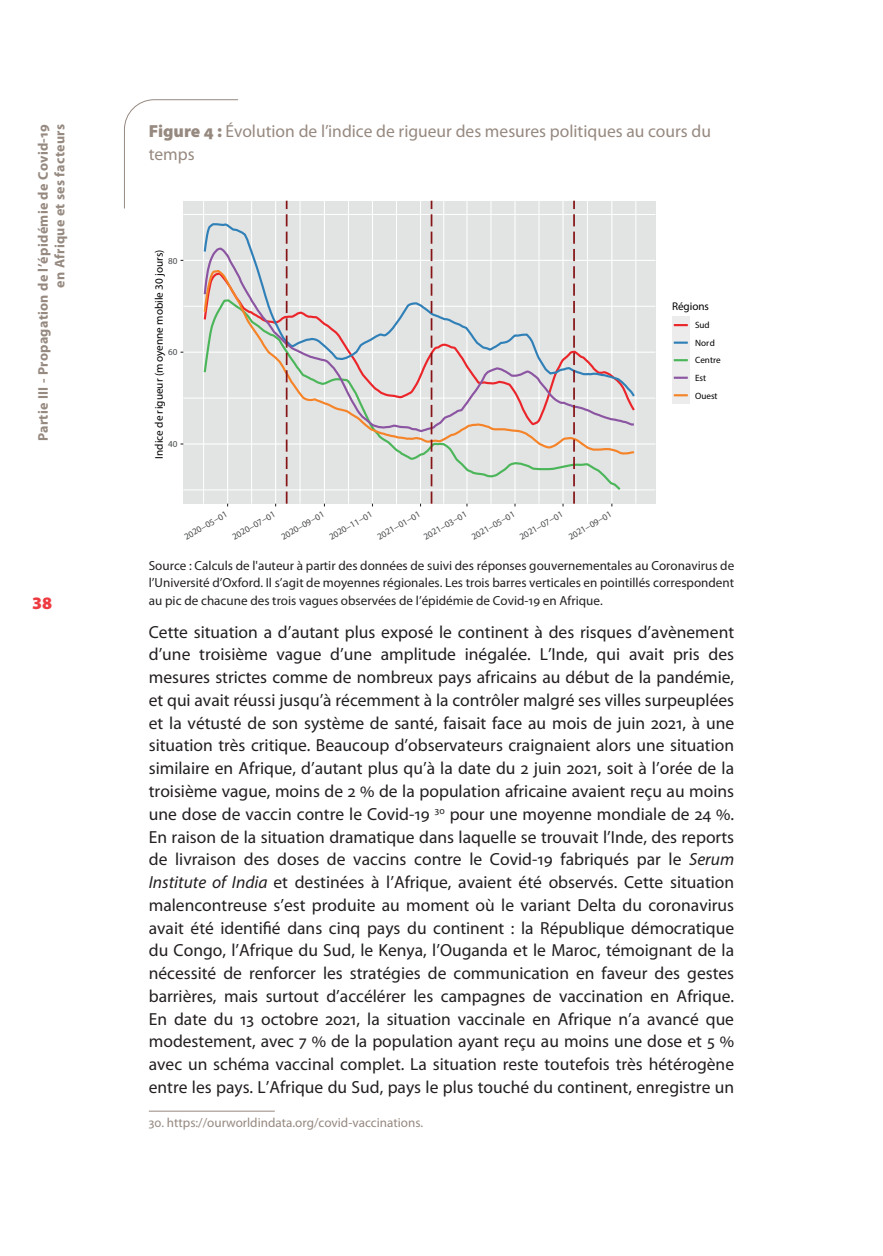
<style>
.page{position:relative;width:883px;height:1256px;background:#fff}
.page>*{position:absolute;margin:0;border:0;box-sizing:border-box;transform-origin:0 0}
.t1{font:17.5px/22.8px "Myriad Pro";color:#231f20;text-align:justify}
.t2{font:17.5px/22.8px "Myriad Pro";color:#968980}
.t3{font:900 17.5px "Myriad Pro";color:#ee3a41}
.t4{font:700 14px/16.6px "Myriad Pro";letter-spacing:.02em;color:#968980;text-align:right}
.t5{font:13.12px/17.5px "Myriad Pro";color:#231f20;text-align:justify}
.t6{font:13.12px "Myriad Pro";color:#968980}
.t7{font:11.2px "Myriad Pro";color:#000001}
.t8{font:9.1px "Myriad Pro";color:#46484a}
.t9{font:9.1px/17.5px "Myriad Pro";color:#000001}
.s1{font-weight:900}
.s2{font-style:italic}
</style>
<div class="page">
<div style="left:183px;top:201px;width:472px;height:302px;background:#e2e3e3"></div>
<hr style="left:636px;top:201px;width:1px;height:302px;background:#fff">
<hr style="left:587px;top:201px;width:1px;height:302px;background:#fff">
<hr style="left:539px;top:201px;width:1px;height:302px;background:#fff">
<hr style="left:491px;top:201px;width:1px;height:302px;background:#fff">
<hr style="left:443px;top:201px;width:1px;height:302px;background:#fff">
<hr style="left:396px;top:201px;width:1px;height:302px;background:#fff">
<hr style="left:348px;top:201px;width:1px;height:302px;background:#fff">
<hr style="left:300px;top:201px;width:1px;height:302px;background:#fff">
<hr style="left:251px;top:201px;width:1px;height:302px;background:#fff">
<hr style="left:203px;top:201px;width:1px;height:302px;background:#fff">
<hr style="left:183px;top:214px;width:472px;height:1px;background:#fff">
<hr style="left:183px;top:306px;width:472px;height:1px;background:#fff">
<hr style="left:183px;top:397px;width:472px;height:1px;background:#fff">
<hr style="left:183px;top:489px;width:472px;height:1px;background:#fff">
<hr style="left:611px;top:201px;width:1px;height:302px;background:#fff">
<hr style="left:562px;top:201px;width:2px;height:302px;background:#fff">
<hr style="left:514px;top:201px;width:2px;height:302px;background:#fff">
<hr style="left:466px;top:201px;width:2px;height:302px;background:#fff">
<hr style="left:420px;top:201px;width:1px;height:302px;background:#fff">
<hr style="left:372px;top:201px;width:1px;height:302px;background:#fff">
<hr style="left:324px;top:201px;width:1px;height:302px;background:#fff">
<hr style="left:275px;top:201px;width:1px;height:302px;background:#fff">
<hr style="left:227px;top:201px;width:1px;height:302px;background:#fff">
<hr style="left:183px;top:260px;width:472px;height:1px;background:#fff">
<hr style="left:183px;top:351px;width:472px;height:1px;background:#fff">
<hr style="left:183px;top:443px;width:472px;height:1px;background:#fff">
<svg style="left:204px;top:221px;width:433px;height:47px"></svg>
<svg style="left:202px;top:456px;width:421px;height:36px"></svg>
<svg style="left:203px;top:246px;width:433px;height:22px"></svg>
<svg style="left:202px;top:268px;width:435px;height:188px"></svg>
<svg style="left:573px;top:201px;width:2px;height:302px"></svg>
<svg style="left:431px;top:201px;width:1px;height:302px"></svg>
<svg style="left:286px;top:201px;width:2px;height:302px"></svg>
<div style="left:672px;top:316px;width:18px;height:18px;background:#ebeceb"></div>
<svg style="left:674px;top:324px;width:14px;height:2px"></svg>
<div style="left:672px;top:334px;width:18px;height:17px;background:#ebeceb"></div>
<svg style="left:674px;top:341px;width:14px;height:2px"></svg>
<div style="left:672px;top:351px;width:18px;height:18px;background:#ebeceb"></div>
<svg style="left:674px;top:359px;width:14px;height:2px"></svg>
<div style="left:672px;top:369px;width:18px;height:17px;background:#ebeceb"></div>
<hr style="left:674px;top:376px;width:14px;height:3px;background:#8b55a2">
<div style="left:672px;top:386px;width:18px;height:18px;background:#ebeceb"></div>
<svg style="left:674px;top:394px;width:14px;height:2px"></svg>
<hr style="left:149px;top:1110px;width:126px;height:1px;background:#968980">
<svg style="left:124px;top:99px;width:115px;height:110px"></svg>
<p class="t4" style="left:34px;top:441px;width:318px;rotate:-90deg">Partie III - Propagation de l’épidémie de Covid-19 en Afrique et ses facteurs</p>
<p class="t3" style="left:32px;top:591px;width:22px">38</p>
<p class="t2" style="left:149px;top:120px;width:564px"><span class="s1">Figure 4 :</span> Évolution de l’indice de rigueur des mesures politiques au cours du temps</p>
<p class="t7" style="left:152px;top:458px;width:210px;rotate:-90deg">Indice de rigueur (m oyenne mobile 30 jours)</p>
<p class="t8" style="left:168px;top:255px;width:11px">80</p>
<p class="t8" style="left:168px;top:347px;width:11px">60</p>
<p class="t8" style="left:168px;top:438px;width:11px">40</p>
<p class="t8" style="left:182px;top:532px;width:50px;rotate:-30deg">2020−05−01</p>
<p class="t8" style="left:230px;top:532px;width:50px;rotate:-30deg">2020−07−01</p>
<p class="t8" style="left:279px;top:532px;width:50px;rotate:-30deg">2020−09−01</p>
<p class="t8" style="left:327px;top:532px;width:50px;rotate:-30deg">2020−11−01</p>
<p class="t8" style="left:375px;top:532px;width:50px;rotate:-30deg">2021−01−01</p>
<p class="t8" style="left:422px;top:532px;width:50px;rotate:-30deg">2021−03−01</p>
<p class="t8" style="left:470px;top:532px;width:50px;rotate:-30deg">2021−05−01</p>
<p class="t8" style="left:518px;top:532px;width:50px;rotate:-30deg">2021−07−01</p>
<p class="t8" style="left:566px;top:532px;width:50px;rotate:-30deg">2021−09−01</p>
<p class="t7" style="left:672px;top:299px;width:38px">Régions</p>
<p class="t9" style="left:695px;top:316px;width:27px">Sud<br>Nord<br>Centre<br>Est<br>Ouest</p>
<p class="t5" style="left:149px;top:556px;width:587px">Source : Calculs de l'auteur à partir des données de suivi des réponses gouvernementales au Coronavirus de l’Université d’Oxford. Il s’agit de moyennes régionales. Les trois barres verticales en pointillés correspondent au pic de chacune des trois vagues observées de l’épidémie de Covid-19 en Afrique.</p>
<p class="t1" style="left:149px;top:620px;width:587px">Cette situation a d’autant plus exposé le continent à des risques d’avènement d’une troisième vague d’une amplitude inégalée. L’Inde, qui avait pris des mesures strictes comme de nombreux pays africains au début de la pandémie, et qui avait réussi jusqu’à récemment à la contrôler malgré ses villes surpeuplées et la vétusté de son système de santé, faisait face au mois de juin 2021, à une situation très critique. Beaucoup d’observateurs craignaient alors une situation similaire en Afrique, d’autant plus qu’à la date du 2 juin 2021, soit à l’orée de la troisième vague, moins de 2 % de la population africaine avaient reçu au moins une dose de vaccin contre le Covid-19 <sup>30</sup> pour une moyenne mondiale de 24 %.<br>En raison de la situation dramatique dans laquelle se trouvait l’Inde, des reports de livraison des doses de vaccins contre le Covid-19 fabriqués par le <span class="s2">Serum Institute of India</span> et destinées à l’Afrique, avaient été observés. Cette situation malencontreuse s’est produite au moment où le variant Delta du coronavirus avait été identifié dans cinq pays du continent : la République démocratique du Congo, l’Afrique du Sud, le Kenya, l’Ouganda et le Maroc, témoignant de la nécessité de renforcer les stratégies de communication en faveur des gestes barrières, mais surtout d’accélérer les campagnes de vaccination en Afrique.<br>En date du 13 octobre 2021, la situation vaccinale en Afrique n’a avancé que modestement, avec 7 % de la population ayant reçu au moins une dose et 5 % avec un schéma vaccinal complet. La situation reste toutefois très hétérogène entre les pays. L’Afrique du Sud, pays le plus touché du continent, enregistre un</p>
<p class="t6" style="left:149px;top:1114px;width:276px">30. https://ourworldindata.org/covid-vaccinations.</p>
</div>
